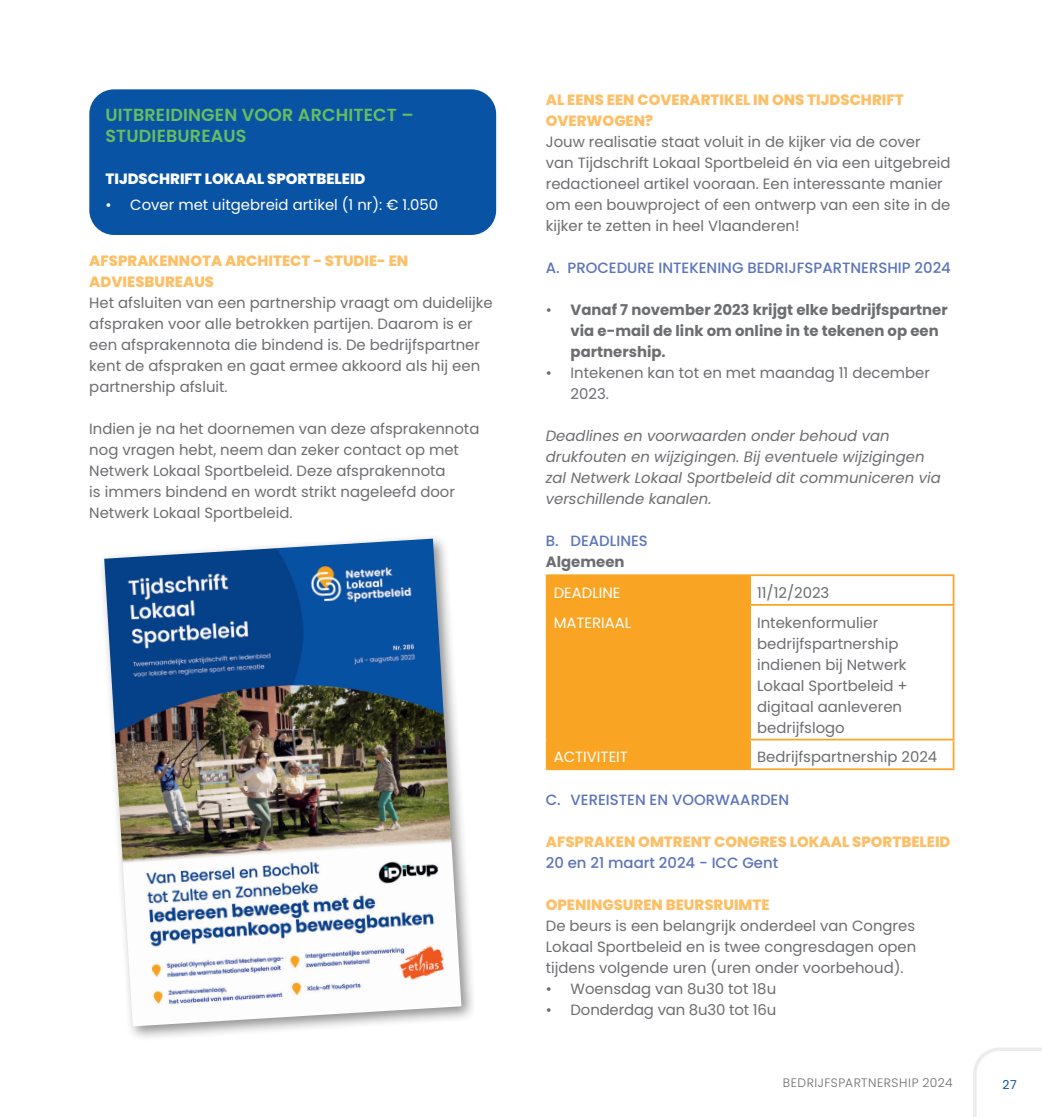
<style>
.page{position:relative;width:1042px;height:1117px;background:#fff}
.page>*{position:absolute;margin:0;border:0;box-sizing:border-box;transform-origin:0 0}
.t1{font:600 17.5px/21px "Poppins";letter-spacing:.01em;color:#68be5e}
.t2{font:14.88px/21px "Poppins";color:#6c6d70}
.t3{font:800 14.88px/21px "Poppins";color:#fdbf66}
.t4{font:italic 14.88px/21px "Poppins";color:#6c6d70}
.t5{font:700 14.88px/21px "Poppins";color:#6c6d70}
.t6{font:500 14.88px "Poppins";color:#5b75ba}
.t7{font:14.88px "Poppins";color:#fff}
.t8{font:800 14.88px "Poppins";color:#fff}
.t9{font:300 12.25px "Poppins";letter-spacing:.04em;color:#6c6d70}
.t10{font:12.25px "Poppins";color:#0953a5}
.s1{font-weight:400}
</style>
<div class="page">
<svg style="left:973px;top:1048px;width:69px;height:68px"></svg>
<hr style="left:546px;top:574px;width:204px;height:2px;background:#f9a523">
<hr style="left:750px;top:574px;width:204px;height:2px;background:#f9a523">
<hr style="left:749px;top:576px;width:2px;height:28px;background:#f9a523">
<hr style="left:952px;top:576px;width:2px;height:28px;background:#f9a523">
<hr style="left:750px;top:604px;width:204px;height:1px;background:#f9a523">
<hr style="left:749px;top:605px;width:2px;height:133px;background:#f9a523">
<hr style="left:952px;top:605px;width:2px;height:133px;background:#f9a523">
<div style="left:546px;top:576px;width:204px;height:192px;background:#f9a523"></div>
<hr style="left:750px;top:738px;width:204px;height:2px;background:#f9a523">
<hr style="left:749px;top:740px;width:2px;height:28px;background:#f9a523">
<hr style="left:952px;top:740px;width:2px;height:28px;background:#f9a523">
<hr style="left:546px;top:768px;width:204px;height:2px;background:#f9a523">
<hr style="left:750px;top:768px;width:204px;height:2px;background:#f9a523">
<div style="left:89px;top:89px;width:407px;height:146px;background:#0953a5;border-radius:25px"></div>
<div style="left:98px;top:533px;width:379px;height:508px;background:#231f20;opacity:.5"></div>
<img style="left:104px;top:538px;width:357px;height:488px">
<p class="t1" style="left:105px;top:105px;width:310px">UITBREIDINGEN VOOR ARCHITECT –<br>STUDIEBUREAUS</p>
<p class="t8" style="left:105px;top:170px;width:262px">TIJDSCHRIFT LOKAAL SPORTBELEID</p>
<p class="t7" style="left:105px;top:196px;width:334px">• Cover met uitgebreid artikel (1 nr): € 1.050</p>
<p class="t3" style="left:89px;top:250px;width:320px">AFSPRAKENNOTA ARCHITECT - STUDIE- EN<br>ADVIESBUREAUS</p>
<p class="t2" style="left:89px;top:292px;width:405px">Het afsluiten van een partnership vraagt om duidelijke afspraken voor alle betrokken partijen. Daarom is er een afsprakennota die bindend is. De bedrijfspartner kent de afspraken en gaat ermee akkoord als hij een partnership afsluit.</p>
<p class="t2" style="left:89px;top:418px;width:392px">Indien je na het doornemen van deze afsprakennota nog vragen hebt, neem dan zeker contact op met Netwerk Lokaal Sportbeleid. Deze afsprakennota<br>is immers bindend en wordt strikt nageleefd door Netwerk Lokaal Sportbeleid.</p>
<p class="t3" style="left:546px;top:89px;width:359px">AL EENS EEN COVERARTIKEL IN ONS TIJDSCHRIFT<br>OVERWOGEN?</p>
<p class="t2" style="left:546px;top:131px;width:406px">Jouw realisatie staat voluit in de kijker via de cover van Tijdschrift Lokaal Sportbeleid én via een uitgebreid redactioneel artikel vooraan. Een interessante manier om een bouwproject of een ontwerp van een site in de kijker te zetten in heel Vlaanderen!</p>
<p class="t6" style="left:546px;top:259px;width:407px">A. PROCEDURE INTEKENING BEDRIJFSPARTNERSHIP 2024</p>
<p class="t5" style="left:570px;top:299px;width:379px;text-indent:-25px"><span class="s1">•</span> Vanaf 7 november 2023 krijgt elke bedrijfspartner via e-mail de link om online in te tekenen op een partnership.</p>
<p class="t2" style="left:570px;top:362px;width:361px;text-indent:-25px">• Intekenen kan tot en met maandag 11 december<br>2023.</p>
<p class="t4" style="left:546px;top:425px;width:396px">Deadlines en voorwaarden onder behoud van drukfouten en wijzigingen. Bij eventuele wijzigingen zal Netwerk Lokaal Sportbeleid dit communiceren via verschillende kanalen.</p>
<p class="t6" style="left:546px;top:532px;width:104px">B. DEADLINES</p>
<p class="t5" style="left:546px;top:551px;width:80px">Algemeen</p>
<p class="t7" style="left:554px;top:584px;width:68px">DEADLINE</p>
<p class="t2" style="left:757px;top:582px;width:74px">11/12/2023</p>
<p class="t7" style="left:554px;top:613px;width:79px">MATERIAAL</p>
<p class="t2" style="left:757px;top:611px;width:152px">Intekenformulier bedrijfspartnership indienen bij Netwerk<br>Lokaal Sportbeleid + digitaal aanleveren bedrijfslogo</p>
<p class="t7" style="left:554px;top:748px;width:76px">ACTIVITEIT</p>
<p class="t2" style="left:757px;top:746px;width:182px">Bedrijfspartnership 2024</p>
<p class="t6" style="left:546px;top:791px;width:245px">C. VEREISTEN EN VOORWAARDEN</p>
<p class="t3" style="left:546px;top:831px;width:406px">AFSPRAKEN OMTRENT CONGRES LOKAAL SPORTBELEID</p>
<p class="t6" style="left:546px;top:854px;width:234px">20 en 21 maart 2024 - ICC Gent</p>
<p class="t3" style="left:546px;top:894px;width:225px">OPENINGSUREN BEURSRUIMTE</p>
<p class="t2" style="left:546px;top:915px;width:372px;text-align:justify">De beurs is een belangrijk onderdeel van Congres Lokaal Sportbeleid en is twee congresdagen open tijdens volgende uren (uren onder voorbehoud).</p>
<p class="t2" style="left:546px;top:978px;width:232px">• Woensdag van 8u30 tot 18u</p>
<p class="t2" style="left:546px;top:999px;width:232px">• Donderdag van 8u30 tot 16u</p>
<p class="t9" style="left:783px;top:1075px;width:171px">BEDRIJFSPARTNERSHIP 2024</p>
<p class="t10" style="left:1002px;top:1076px;width:16px">27</p>
</div>
